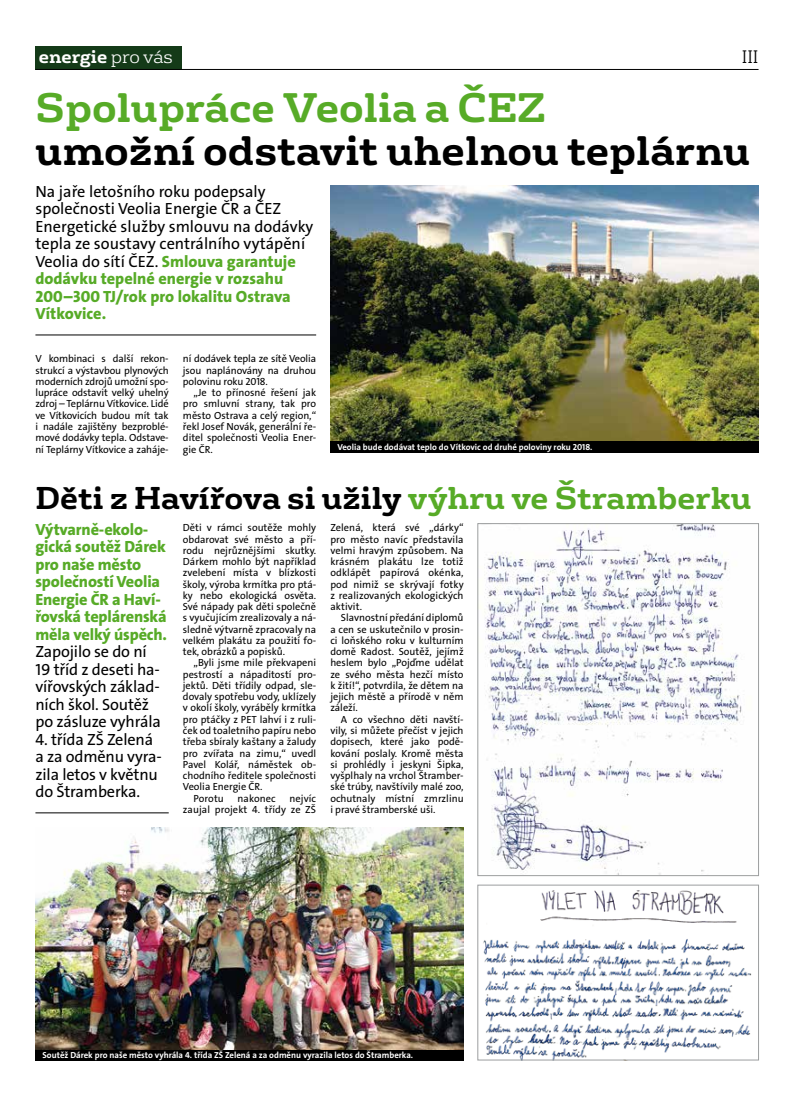
<style>
.page{position:relative;width:794px;height:1110px;background:#fff}
.page>*{position:absolute;margin:0;border:0;box-sizing:border-box;transform-origin:0 0}
.t1{font:700 40px "FS Rufus";color:#000}
.t2{font:700 40px "FS Rufus";color:#57ab27}
.t3{font:700 30.62px "FS Rufus";color:#000}
.t4{font:700 17.5px "FS Rufus";color:#fff}
.t5{font:300 17.5px "FS Rufus";color:#000}
.t6{font:16.25px/17.5px "The Sans Veolia W5 Pla";letter-spacing:-.01em;color:#000}
.t7{font:16.25px/17.5px "The Sans Veolia W8 Ex Bld";letter-spacing:-.01em;color:#57ab27}
.t8{font:10.38px/11.2px "The Sans Veolia W5 Pla";color:#000;text-align:justify}
.t9{font:8.75px "The Sans Veolia W7 Bld";color:#fff}
.s1{font-weight:300}
.s2{font-family:"The Sans Veolia W8 Ex Bld";color:#57ab27}
.s3{color:#57ab27}
</style>
<div class="page">
<div style="left:35px;top:47px;width:147px;height:23px;background:#143a18"></div>
<hr style="left:35px;top:69px;width:723px;height:1px;background:#000">
<img style="left:330px;top:186px;width:428px;height:255px">
<hr style="left:35px;top:334px;width:281px;height:1px;background:#000">
<div style="left:330px;top:441px;width:428px;height:11px;background:#000"></div>
<div style="left:35px;top:1048px;width:428px;height:12px;background:#000"></div>
<img style="left:35px;top:827px;width:428px;height:221px">
<img style="left:483px;top:890px;width:269px;height:167px">
<div style="left:477px;top:884px;width:282px;height:175px;border:1px solid #9c9e9f"></div>
<img style="left:479px;top:525px;width:263px;height:347px">
<div style="left:477px;top:523px;width:282px;height:352px;border:1px solid #9c9e9f"></div>
<hr style="left:35px;top:812px;width:134px;height:1px;background:#000">
<h3 class="t4" style="left:39px;top:42px;width:135px">energie <span class="s1">pro vás</span></h3>
<h3 class="t5" style="left:742px;top:43px;width:18px">III</h3>
<h1 class="t2" style="left:35px;top:73px;width:511px">Spolupráce Veolia a ČEZ</h1>
<h1 class="t1" style="left:35px;top:116px;width:716px">umožní odstavit uhelnou teplárnu</h1>
<h3 class="t6" style="left:35px;top:182px;width:279px">Na jaře letošního roku podepsaly společnosti Veolia Energie ČR a ČEZ Energetické služby smlouvu na dodávky tepla ze soustavy centrálního vytápění Veolia do sítí ČEZ. <span class="s2">Smlouva garantuje</span></h3>
<h3 class="t7" style="left:35px;top:270px;width:257px">dodávku tepelné energie v rozsahu<br>200–300 TJ/rok pro lokalitu Ostrava<br>Vítkovice.</h3>
<p class="t8" style="left:35px;top:353px;width:135px">V kombinaci s další rekon&shy;strukcí a výstavbou plynových moderních zdrojů umožní spo&shy;lupráce odstavit velký uhelný zdroj – Teplárnu Vítkovice. Lidé ve Vítkovicích budou mít tak i nadále zajištěny bezproblé&shy;mové dodávky tepla. Odstave&shy;ní Teplárny Vítkovice a zaháje-</p>
<p class="t8" style="left:183px;top:353px;width:135px">ní dodávek tepla ze sítě Veolia jsou naplánovány na druhou polovinu roku 2018.</p>
<p class="t8" style="left:183px;top:387px;width:135px;text-indent:11px">„Je to přínosné řešení jak pro smluvní strany, tak pro město Ostrava a celý region,“ řekl Josef Novák, generální ře&shy;ditel společnosti Veolia Ener&shy;gie ČR.</p>
<p class="t9" style="left:337px;top:441px;width:257px">Veolia bude dodávat teplo do Vítkovic od druhé poloviny roku 2018.</p>
<h2 class="t3" style="left:35px;top:471px;width:718px">Děti z Havířova si užily <span class="s3">výhru ve Štramberku</span></h2>
<h3 class="t7" style="left:35px;top:520px;width:133px">Výtvarně-ekolo&shy;gická soutěž Dárek pro naše město společností Veolia<br>Energie ČR a Haví&shy;řovská teplárenská měla velký úspěch.</h3>
<h3 class="t6" style="left:35px;top:642px;width:127px">Zapojilo se do ní<br>19 tříd z deseti ha&shy;vířovských základ&shy;ních škol. Soutěž po zásluze vyhrála</h3>
<h3 class="t6" style="left:35px;top:730px;width:128px">4. třída ZŠ Zelená a za odměnu vyra&shy;zila letos v květnu do Štramberka.</h3>
<p class="t8" style="left:183px;top:522px;width:135px">Děti v rámci soutěže mohly obdarovat své město a pří&shy;rodu nejrůznějšími skutky.<br>Dárkem mohlo být například zvelebení místa v blízkosti školy, výroba krmítka pro ptá&shy;ky nebo ekologická osvěta.<br>Své nápady pak děti společně s vyučujícím zrealizovaly a ná&shy;sledně výtvarně zpracovaly na velkém plakátu za použití fo&shy;tek, obrázků a popisků.</p>
<p class="t8" style="left:193px;top:657px;width:124px">„Byli jsme mile překvapeni</p>
<p class="t8" style="left:183px;top:668px;width:135px">pestrostí a nápaditostí pro-</p>
<p class="t8" style="left:183px;top:679px;width:135px">jektů. Děti třídily odpad, sle-</p>
<p class="t8" style="left:183px;top:691px;width:135px">dovaly spotřebu vody, uklízely</p>
<p class="t8" style="left:183px;top:702px;width:135px">v okolí školy, vyráběly krmítka</p>
<p class="t8" style="left:183px;top:713px;width:135px">pro ptáčky z PET lahví i z ruli-</p>
<p class="t8" style="left:183px;top:724px;width:135px">ček od toaletního papíru nebo</p>
<p class="t8" style="left:183px;top:736px;width:135px">třeba sbíraly kaštany a žaludy</p>
<p class="t8" style="left:183px;top:747px;width:135px">pro zvířata na zimu,“ uvedl</p>
<p class="t8" style="left:183px;top:758px;width:135px">Pavel Kolář, náměstek ob-</p>
<p class="t8" style="left:183px;top:769px;width:135px">chodního ředitele společnosti</p>
<p class="t8" style="left:183px;top:781px;width:81px">Veolia Energie ČR.</p>
<p class="t8" style="left:193px;top:792px;width:32px">Porotu</p>
<p class="t8" style="left:237px;top:792px;width:40px">nakonec</p>
<p class="t8" style="left:183px;top:792px;width:135px;text-align:right">nejvíc<br>zaujal projekt 4. třídy ze ZŠ</p>
<p class="t8" style="left:330px;top:522px;width:135px">Zelená, která své „dárky“ pro město navíc představila velmi hravým způsobem. Na krásném plakátu lze totiž odklápět papírová okénka, pod nimiž se skrývají fotky z realizovaných ekologických aktivit.</p>
<p class="t8" style="left:330px;top:612px;width:135px;text-indent:11px">Slavnostní předání diplomů a cen se uskutečnilo v prosin&shy;ci loňského roku v kulturním domě Radost. Soutěž, jejímž heslem bylo „Pojďme udělat ze svého města hezčí místo k žití!“, potvrdila, že dětem na jejich městě a přírodě v něm záleží.</p>
<p class="t8" style="left:330px;top:713px;width:135px;text-indent:11px">A co všechno děti navští&shy;vily, si můžete přečíst v jejich dopisech, které jako podě&shy;kování poslaly. Kromě města si prohlédly i jeskyni Šipka, vyšplhaly na vrchol Štramber&shy;ské trúby, navštívily malé zoo, ochutnaly místní zmrzlinu i pravé štramberské uši.</p>
<p class="t9" style="left:43px;top:1049px;width:372px">Soutěž Dárek pro naše město vyhrála 4. třída ZŠ Zelená a za odměnu vyrazila letos do Štramberka.</p>
</div>
